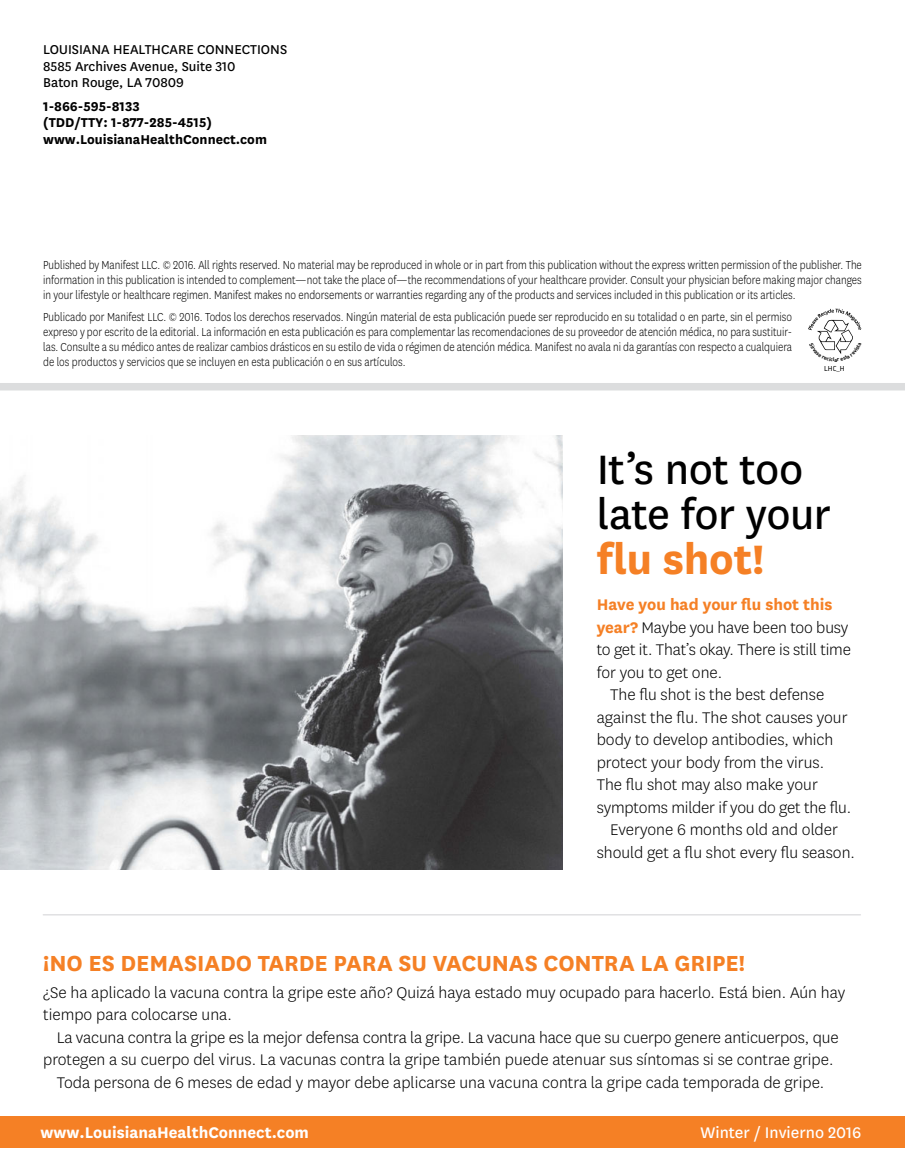
<style>
.page{position:relative;width:905px;height:1175px;background:#fff}
.page>*{position:absolute;margin:0;border:0;box-sizing:border-box;transform-origin:0 0}
.t1{font:48px/45px "Centene Sans";letter-spacing:-.01em;color:#000}
.t2{font:700 48px "Centene Sans";color:#f58025}
.t3{font:700 25.5px "Centene Sans";letter-spacing:-.005em;color:#f58025}
.t4{font:300 18px/22.5px "Centene Sans";color:#000}
.t5{font:700 18px "Centene Sans";color:#fff}
.t6{font:18px "Centene Sans";color:#fff}
.t7{font:15px/16.5px "Centene Sans";color:#000}
.t8{font:700 15px/16.5px "Centene Sans";color:#000}
.t9{font:300 13.5px/15px "Centene Sans";color:#000;text-align:justify;scale:.85 1}
.t10{font:7.5px "Klavika";color:#000}
.s1{font-weight:700;color:#f58025}
</style>
<div class="page">
<div style="left:0;top:383px;width:904px;height:7px;background:#dcddde"></div>
<div style="left:0;top:1116px;width:904px;height:31px;background:#f58025"></div>
<img style="left:0;top:435px;width:562px;height:434px">
<hr style="left:43px;top:914px;width:817px;height:1px;background:#e0e0e2">
<svg style="left:808px;top:309px;width:53px;height:45px"></svg>
<p class="t7" style="left:43px;top:41px;width:25px">Louisiana</p>
<p class="t7" style="left:113px;top:41px;width:19px">Healthca</p>
<p class="t7" style="left:178px;top:41px;width:46px">re Connecti</p>
<p class="t7" style="left:261px;top:41px;width:18px">ons</p>
<p class="t7" style="left:43px;top:57px;width:194px">8585 Archives Avenue, Suite 310<br>Baton Rouge, LA 70809</p>
<p class="t8" style="left:43px;top:97px;width:225px">1-866-595-8133<br>(TDD/TTY: 1-877-285-4515) www.LouisianaHealthConnect.com</p>
<p class="t9" style="left:43px;top:257px;width:964px">Published by Manifest LLC. © 2016. All rights reserved. No material may be reproduced in whole or in part from this publication without the express written permission of the publisher. The information in this publication is intended to complement—not take the place of—the recommendations of your healthcare provider. Consult your physician before making major changes in your lifestyle or healthcare regimen. Manifest makes no endorsements or warranties regarding any of the products and services included in this publication or its articles.</p>
<p class="t9" style="left:43px;top:309px;width:882px">Publicado por Manifest LLC. © 2016. Todos los derechos reservados. Ningún material de esta publicación puede ser reproducido en su totalidad o en parte, sin el permiso expreso y por escrito de la editorial. La información en esta publicación es para complementar las recomendaciones de su proveedor de atención médica, no para sustituir&shy;las. Consulte a su médico antes de realizar cambios drásticos en su estilo de vida o régimen de atención médica. Manifest no avala ni da garantías con respecto a cualquiera de los productos y servicios que se incluyen en esta publicación o en sus artículos.</p>
<p class="t10" style="left:824px;top:364px;width:22px">LHC_H</p>
<h1 class="t1" style="left:596px;top:444px;width:236px">It’s not too late for your</h1>
<h1 class="t2" style="left:596px;top:525px;width:169px">flu shot!</h1>
<h3 class="t4" style="left:596px;top:593px;width:256px"><span class="s1">Have you had your flu shot this year?</span> Maybe you have been too busy to get it. That’s okay. There is still time for you to get one.</h3>
<h3 class="t4" style="left:610px;top:683px;width:215px">The flu shot is the best defense</h3>
<h3 class="t4" style="left:596px;top:705px;width:252px">against the flu. The shot causes your</h3>
<h3 class="t4" style="left:596px;top:728px;width:238px">body to develop antibodies, which</h3>
<h3 class="t4" style="left:596px;top:750px;width:229px">protect your body from the virus.</h3>
<h3 class="t4" style="left:596px;top:773px;width:223px">The flu shot may also make your</h3>
<h3 class="t4" style="left:596px;top:795px;width:256px">symptoms milder if you do get the flu.</h3>
<h3 class="t4" style="left:610px;top:818px;width:229px">Everyone 6 months old and older</h3>
<h3 class="t4" style="left:596px;top:840px;width:260px">should get a flu shot every flu season.</h3>
<h2 class="t3" style="left:43px;top:945px;width:703px">¡No es demasiado tarde para su vacunas contra la gripe!</h2>
<h3 class="t4" style="left:43px;top:980px;width:803px">¿Se ha aplicado la vacuna contra la gripe este año? Quizá haya estado muy ocupado para hacerlo. Está bien. Aún hay tiempo para colocarse una.</h3>
<h3 class="t4" style="left:57px;top:1025px;width:783px">La vacuna contra la gripe es la mejor defensa contra la gripe. La vacuna hace que su cuerpo genere anticuerpos, que</h3>
<h3 class="t4" style="left:43px;top:1048px;width:791px">protegen a su cuerpo del virus. La vacunas contra la gripe también puede atenuar sus síntomas si se contrae gripe.</h3>
<h3 class="t4" style="left:57px;top:1070px;width:769px">Toda persona de 6 meses de edad y mayor debe aplicarse una vacuna contra la gripe cada temporada de gripe.</h3>
<h3 class="t5" style="left:40px;top:1119px;width:270px">www.LouisianaHealthConnect.com</h3>
<h3 class="t6" style="left:700px;top:1120px;width:162px">Winter / Invierno 2016</h3>
</div>
